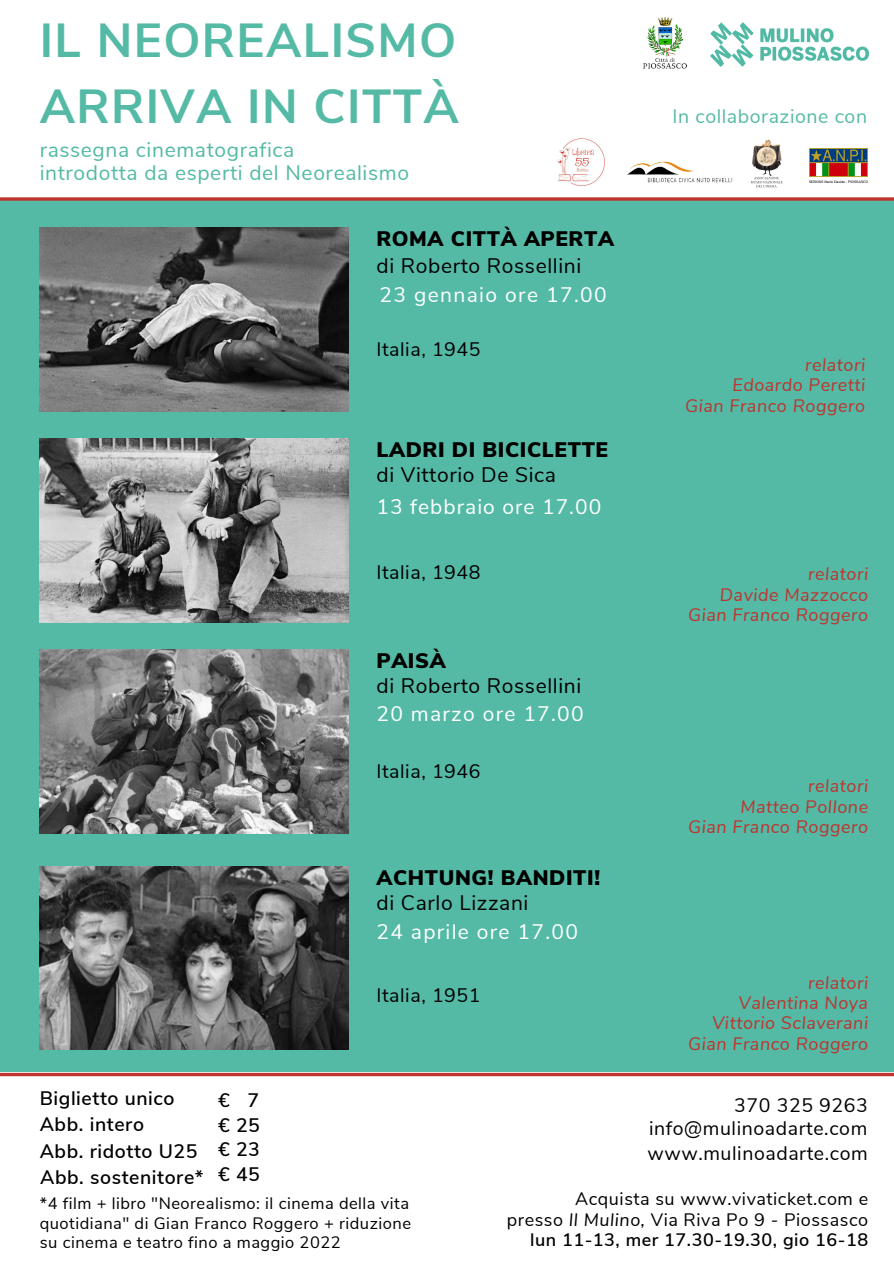
<style>
.page{position:relative;width:894px;height:1264px;background:#fff}
.page>*{position:absolute;margin:0;border:0;box-sizing:border-box;transform-origin:0 0}
.t1{font:700 47.7px "Nunito Sans";letter-spacing:.03em;color:#54baa5}
.t2{font:21px "Nunito Sans";letter-spacing:.03em;color:#000}
.t3{font:21px "Nunito Sans";letter-spacing:.06em;color:#fff}
.t4{font:21px "Nunito Sans";letter-spacing:.03em;color:#54baa5}
.t5{font:900 21px "Nunito Sans";letter-spacing:.03em;color:#000}
.t6{font:19.5px "Nunito Sans";letter-spacing:.03em;color:#000}
.t7{font:600 19.5px "Nunito Sans";letter-spacing:.03em;color:#000}
.t8{font:19.5px "Nunito Sans";letter-spacing:.03em;color:#54baa5}
.t9{font:italic 18px "Nunito Sans";letter-spacing:.03em;color:#bd342f}
.t10{font:18px "Nunito Sans";letter-spacing:.03em;color:#000}
.t11{font:600 18px "Nunito Sans";letter-spacing:.03em;color:#000}
.t12{font:16.5px/19.2px "Nunito Sans";letter-spacing:.03em;color:#000;text-align:justify}
.t13{font:600 3.45px "Nunito Sans";color:#000}
.s1{font-style:italic}
</style>
<div class="page">
<div style="left:0;top:0;width:893px;height:1263px;background:#54baa5"></div>
<div style="left:0;top:0;width:893px;height:198px;background:#fff"></div>
<img style="left:557px;top:138px;width:48px;height:48px">
<img style="left:643px;top:17px;width:44px;height:52px">
<img style="left:750px;top:139px;width:33px;height:49px">
<img style="left:627px;top:161px;width:106px;height:22px">
<img style="left:809px;top:149px;width:58px;height:27px">
<svg style="left:0;top:197px;width:893px;height:4px;background:#ba4e48"></svg>
<div style="left:0;top:1072px;width:893px;height:191px;background:#fff"></div>
<svg style="left:0;top:1072px;width:893px;height:4px;background:#ca5e5a"></svg>
<img style="left:710px;top:23px;width:158px;height:44px">
<img style="left:40px;top:227px;width:308px;height:184px">
<img style="left:40px;top:439px;width:308px;height:183px">
<img style="left:40px;top:649px;width:308px;height:184px">
<img style="left:40px;top:866px;width:308px;height:183px">
<p class="t1" style="left:40px;top:9px;width:418px">IL NEOREALISMO</p>
<p class="t1" style="left:40px;top:75px;width:420px">ARRIVA IN CITTÀ</p>
<p class="t4" style="left:40px;top:135px;width:256px">rassegna cinematografica</p>
<p class="t4" style="left:40px;top:159px;width:371px">introdotta da esperti del Neorealismo</p>
<p class="t5" style="left:376px;top:224px;width:239px">ROMA CITTÀ APERTA</p>
<p class="t2" style="left:376px;top:251px;width:206px">di Roberto Rossellini</p>
<p class="t3" style="left:379px;top:281px;width:229px">23 gennaio ore 17.00</p>
<p class="t6" style="left:376px;top:336px;width:106px">Italia, 1945</p>
<p class="t5" style="left:376px;top:436px;width:233px">LADRI DI BICICLETTE</p>
<p class="t2" style="left:376px;top:461px;width:181px">di Vittorio De Sica</p>
<p class="t3" style="left:376px;top:492px;width:226px">13 febbraio ore 17.00</p>
<p class="t6" style="left:376px;top:559px;width:106px">Italia, 1948</p>
<p class="t5" style="left:376px;top:646px;width:71px">PAISÀ</p>
<p class="t3" style="left:376px;top:700px;width:209px">20 marzo ore 17.00</p>
<p class="t2" style="left:376px;top:671px;width:206px">di Roberto Rossellini</p>
<p class="t6" style="left:376px;top:758px;width:106px">Italia, 1946</p>
<p class="t5" style="left:376px;top:863px;width:225px">ACHTUNG! BANDITI!</p>
<p class="t3" style="left:376px;top:917px;width:203px">24 aprile ore 17.00</p>
<p class="t2" style="left:376px;top:888px;width:153px">di Carlo Lizzani</p>
<p class="t6" style="left:376px;top:982px;width:106px">Italia, 1951</p>
<p class="t8" style="left:672px;top:103px;width:196px">In collaborazione con</p>
<p class="t13" style="left:808px;top:179px;width:61px">SEZIONE Mario Davide - PIOSSASCO</p>
<p class="t9" style="left:805px;top:353px;width:61px">relatori</p>
<p class="t9" style="left:732px;top:373px;width:134px">Edoardo Peretti</p>
<p class="t9" style="left:685px;top:393px;width:181px">Gian Franco Roggero</p>
<p class="t9" style="left:808px;top:562px;width:61px">relatori</p>
<p class="t9" style="left:719px;top:582px;width:150px">Davide Mazzocco</p>
<p class="t9" style="left:688px;top:602px;width:181px">Gian Franco Roggero</p>
<p class="t9" style="left:808px;top:774px;width:61px">relatori</p>
<p class="t9" style="left:740px;top:794px;width:129px">Matteo Pollone</p>
<p class="t9" style="left:688px;top:814px;width:181px">Gian Franco Roggero</p>
<p class="t9" style="left:808px;top:970px;width:61px">relatori</p>
<p class="t9" style="left:738px;top:990px;width:131px">Valentina Noya</p>
<p class="t9" style="left:711px;top:1011px;width:158px">Vittorio Sclaverani</p>
<p class="t9" style="left:688px;top:1031px;width:181px">Gian Franco Roggero</p>
<p class="t7" style="left:40px;top:1085px;width:136px">Biglietto unico</p>
<p class="t7" style="left:40px;top:1138px;width:159px">Abb. ridotto U25</p>
<p class="t7" style="left:218px;top:1087px;width:43px">€ 7</p>
<p class="t7" style="left:218px;top:1111px;width:43px">€ 25</p>
<p class="t7" style="left:218px;top:1136px;width:43px">€ 23</p>
<p class="t7" style="left:218px;top:1161px;width:43px">€ 45</p>
<p class="t12" style="left:40px;top:1194px;width:372px">*4 film + libro "Neorealismo: il cinema della vita quotidiana" di Gian Franco Roggero + riduzione su cinema e teatro fino a maggio 2022</p>
<p class="t7" style="left:40px;top:1111px;width:106px">Abb. intero</p>
<p class="t7" style="left:40px;top:1163px;width:165px">Abb. sostenitore*</p>
<p class="t6" style="left:734px;top:1092px;width:135px">370 325 9263</p>
<p class="t6" style="left:649px;top:1115px;width:220px">info@mulinoadarte.com</p>
<p class="t6" style="left:647px;top:1140px;width:222px">www.mulinoadarte.com</p>
<p class="t10" style="left:575px;top:1186px;width:294px">Acquista su www.vivaticket.com e</p>
<p class="t10" style="left:506px;top:1207px;width:363px">presso <span class="s1">Il Mulino,</span> Via Riva Po 9 - Piossasco</p>
<p class="t11" style="left:530px;top:1227px;width:339px">lun 11-13, mer 17.30-19.30, gio 16-18</p>
</div>
